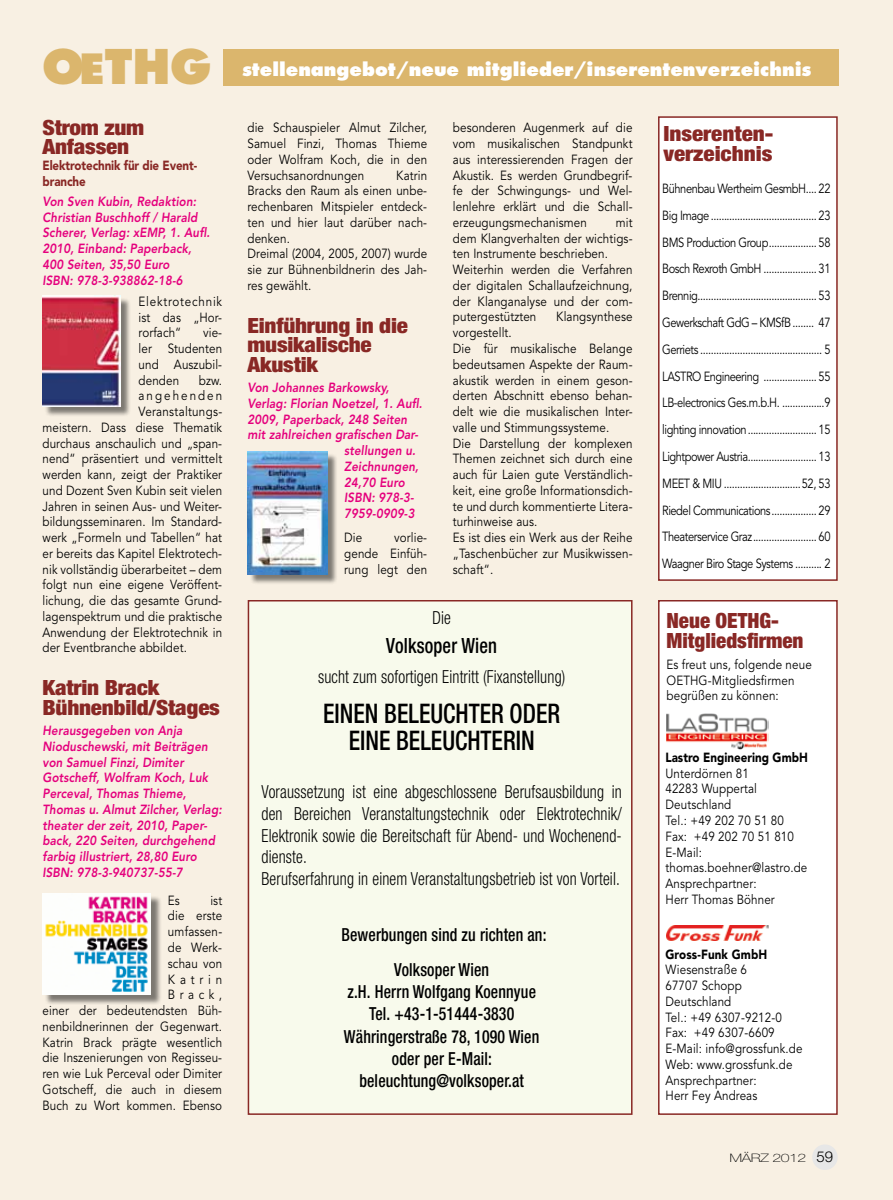
<style>
.page{position:relative;width:893px;height:1200px;background:#fff}
.page>*{position:absolute;margin:0;border:0;box-sizing:border-box;transform-origin:0 0}
.t1{font:800 46.5px "Futura";color:#dbb66d}
.t2{font:500 condensed 27px/27px "Helvetica Neue";color:#000;text-align:center;scale:.88 1}
.t3{font:900 condensed 21px/19.5px "Helvetica Neue";letter-spacing:-.01em;color:#892825;scale:1.1 1}
.t4{font:900 condensed 21px/19.5px "Helvetica Neue";letter-spacing:-.01em;color:#892825}
.t5{font:500 condensed 21px "Helvetica Neue";letter-spacing:.01em;color:#000;scale:.88 1}
.t6{font:300 condensed 18px/21.6px "Helvetica Neue";letter-spacing:.01em;color:#000;scale:.88 1}
.t7{font:500 condensed 18px/22.2px "Helvetica Neue";letter-spacing:.01em;color:#000;text-align:center;scale:.88 1}
.t8{font:800 18px "Futura";color:#fff}
.t9{font:13.2px/15.8px "Avenir";letter-spacing:.01em;color:#000;scale:.88 1}
.t10{font:13.2px/26.7px "Avenir";letter-spacing:.01em;color:#000;text-align:justify;scale:.84 1}
.t11{font:italic 800 13.2px/15.8px "Avenir";letter-spacing:.01em;color:#e5007d;scale:.88 1}
.t12{font:900 13.2px "Avenir";color:#000;scale:.88 1}
.t13{font:900 13.2px/15.8px "Avenir";letter-spacing:-.01em;color:#892825;scale:.88 1}
.t14{font:13.2px "Avenir";letter-spacing:.175em;color:#000;scale:.88 1}
.t15{font:100 11.7px "Helvetica Neue";letter-spacing:-.025em;color:#000;scale:1.35 1}
.s1{font-size:40.5px}
.s2{font-weight:300;font-size:15px}
</style>
<div class="page">
<div style="left:0;top:0;width:893px;height:1199px;background:#f8f0e3"></div>
<div style="left:223px;top:49px;width:616px;height:36px;background:#dbb66d"></div>
<div style="left:812px;top:1144px;width:26px;height:25px;background:#e7e7e7;border-radius:50%"></div>
<div style="left:658px;top:116px;width:180px;height:464px;background:#fff;border:2px solid #892825"></div>
<div style="left:658px;top:600px;width:180px;height:514px;background:#fff;border:2px solid #892825"></div>
<img style="left:666px;top:713px;width:103px;height:37px">
<div style="left:248px;top:600px;width:384px;height:514px;background:#f8faec;border:2px solid #892825"></div>
<div style="left:250px;top:452px;width:88px;height:133px;background:#000;opacity:.5"></div>
<img style="left:248px;top:451px;width:79px;height:123px">
<div style="left:44px;top:895px;width:118px;height:110px;background:#000;opacity:.5"></div>
<img style="left:43px;top:893px;width:108px;height:101px">
<div style="left:44px;top:297px;width:88px;height:120px;background:#000;opacity:.5"></div>
<img style="left:43px;top:296px;width:78px;height:110px">
<img style="left:666px;top:925px;width:103px;height:15px">
<h1 class="t1" style="left:42px;top:38px;width:171px">O<span class="s1">E</span>THG</h1>
<h3 class="t3" style="left:43px;top:117px;width:94px">Strom zum<br>Anfassen</h3>
<p class="t13" style="left:43px;top:157px;width:177px">Elektrotechnik für die Event&shy;branche</p>
<p class="t11" style="left:43px;top:193px;width:192px">Von Sven Kubin, Redaktion:<br>Christian Buschhoff / Harald<br>Scherer, Verlag: xEMP, 1. Aufl.<br>2010, Einband: Paperback,<br>400 Seiten, 35,50 Euro<br>ISBN: 978-3-938862-18-6</p>
<p class="t9" style="left:139px;top:293px;width:97px;text-align:justify">Elektrotechnik ist das „Hor&shy;rorfach“</p>
<p class="t9" style="left:139px;top:325px;width:96px;text-align:justify;text-indent:65px">vie&shy;ler Studenten und Auszubil&shy;denden</p>
<p class="t9" style="left:199px;top:372px;width:28px">bzw.</p>
<p class="t14" style="left:139px;top:388px;width:97px">angehenden</p>
<p class="t9" style="left:139px;top:404px;width:97px">Veranstaltungs-</p>
<p class="t9" style="left:43px;top:419px;width:206px">meistern. Dass diese Thematik</p>
<p class="t9" style="left:43px;top:435px;width:206px">durchaus anschaulich und „span-</p>
<p class="t9" style="left:43px;top:451px;width:206px">nend“ präsentiert und vermittelt</p>
<p class="t9" style="left:43px;top:467px;width:206px">werden kann, zeigt der Praktiker</p>
<p class="t9" style="left:43px;top:482px;width:206px">und Dozent Sven Kubin seit vielen</p>
<p class="t9" style="left:43px;top:498px;width:206px">Jahren in seinen Aus- und Weiter-</p>
<p class="t9" style="left:43px;top:514px;width:206px">bildungsseminaren. Im Standard-</p>
<p class="t9" style="left:43px;top:530px;width:206px">werk „Formeln und Tabellen“ hat</p>
<p class="t9" style="left:43px;top:545px;width:206px">er bereits das Kapitel Elektrotech-</p>
<p class="t9" style="left:43px;top:561px;width:206px">nik vollständig überarbeitet – dem</p>
<p class="t9" style="left:43px;top:577px;width:205px">folgt nun eine eigene Veröffent-</p>
<p class="t9" style="left:43px;top:593px;width:206px">lichung, die das gesamte Grund-</p>
<p class="t9" style="left:43px;top:608px;width:206px">lagenspektrum und die praktische</p>
<p class="t9" style="left:43px;top:624px;width:206px">Anwendung der Elektrotechnik in</p>
<p class="t9" style="left:43px;top:640px;width:166px">der Eventbranche abbildet.</p>
<h3 class="t3" style="left:43px;top:677px;width:163px">Katrin Brack<br>Bühnenbild/Stages</h3>
<p class="t11" style="left:43px;top:722px;width:205px">Herausgegeben von Anja<br>Nioduschewski, mit Beiträgen von Samuel Finzi, Dimiter<br>Gotscheff, Wolfram Koch, Luk<br>Perceval, Thomas Thieme,<br>Thomas u. Almut Zilcher, Verlag: theater der zeit, 2010, Paper&shy;back, 220 Seiten, durchgehend farbig illustriert, 28,80 Euro<br>ISBN: 978-3-940737-55-7</p>
<p class="t9" style="left:168px;top:892px;width:15px">Es</p>
<p class="t9" style="left:43px;top:892px;width:206px;text-align:right">ist<br>die erste<br>umfassen-<br>de Werk-<br>schau von<br>Katrin<br>Brack,<br>einer der bedeutendsten Büh&shy;nenbildnerinnen der Gegenwart.<br>Katrin Brack prägte wesentlich die Inszenierungen von Regisseu&shy;ren wie Luk Perceval oder Dimiter<br>Gotscheff, die auch in diesem<br>Buch zu Wort kommen. Ebenso</p>
<h3 class="t8" style="left:242px;top:58px;width:571px">stellenangebot/neue mitglieder/inserentenverzeichnis</h3>
<p class="t9" style="left:247px;top:120px;width:206px;text-align:justify">die Schauspieler Almut Zilcher, Samuel Finzi, Thomas Thieme oder Wolfram Koch, die in den Versuchsanordnungen</p>
<p class="t9" style="left:247px;top:167px;width:206px;text-indent:149px">Katrin<br>Bracks den Raum als einen unbe&shy;rechenbaren Mitspieler entdeck&shy;ten und hier laut darüber nach&shy;denken.<br>Dreimal (2004, 2005, 2007) wurde sie zur Bühnenbildnerin des Jah&shy;res gewählt.</p>
<h3 class="t3" style="left:248px;top:315px;width:147px">Einführung in die musikalische<br>Akustik</h3>
<p class="t11" style="left:248px;top:379px;width:163px">Von Johannes Barkowsky,</p>
<p class="t11" style="left:248px;top:395px;width:200px">Verlag: Florian Noetzel, 1. Aufl.</p>
<p class="t11" style="left:248px;top:411px;width:183px">2009, Paperback, 248 Seiten</p>
<p class="t11" style="left:248px;top:426px;width:196px">mit zahlreichen grafischen Dar-</p>
<p class="t11" style="left:344px;top:442px;width:83px">stellungen u.</p>
<p class="t11" style="left:344px;top:458px;width:86px">Zeichnungen,</p>
<p class="t11" style="left:344px;top:474px;width:70px">24,70 Euro</p>
<p class="t11" style="left:344px;top:489px;width:81px">ISBN: 978-3-</p>
<p class="t11" style="left:344px;top:505px;width:81px">7959-0909-3</p>
<p class="t9" style="left:344px;top:530px;width:22px">Die</p>
<p class="t9" style="left:344px;top:530px;width:96px;text-align:justify;text-indent:50px">vorlie&shy;gende Einfüh&shy;rung legt den</p>
<p class="t9" style="left:453px;top:120px;width:206px;text-align:justify">besonderen Augenmerk auf die vom musikalischen Standpunkt aus interessierenden Fragen der Akustik. Es werden Grundbegrif&shy;fe der Schwingungs- und Wel&shy;lenlehre erklärt und die Schall&shy;erzeugungsmechanismen</p>
<p class="t9" style="left:453px;top:215px;width:206px;text-indent:163px">mit dem Klangverhalten der wichtigs&shy;ten Instrumente beschrieben.<br>Weiterhin werden die Verfahren der digitalen Schallaufzeichnung, der Klanganalyse und der com&shy;putergestützten</p>
<p class="t9" style="left:556px;top:309px;width:88px">Klangsynthese</p>
<p class="t9" style="left:453px;top:325px;width:206px">vorgestellt.<br>Die für musikalische Belange bedeutsamen Aspekte der Raum&shy;akustik werden in einem geson&shy;derten Abschnitt ebenso behan&shy;delt wie die musikalischen Inter&shy;valle und Stimmungssysteme.<br>Die Darstellung der komplexen<br>Themen zeichnet sich durch eine auch für Laien gute Verständlich&shy;keit, eine große Informationsdich&shy;te und durch kommentierte Litera&shy;turhinweise aus.<br>Es ist dies ein Werk aus der Reihe „Taschenbücher zur Musikwissen&shy;schaft“.</p>
<h3 class="t6" style="left:432px;top:606px;width:23px">Die</h3>
<h3 class="t5" style="left:386px;top:633px;width:127px">Volksoper Wien</h3>
<h3 class="t6" style="left:318px;top:665px;width:283px">sucht zum sofortigen Eintritt (Fixanstellung)</h3>
<h2 class="t2" style="left:323px;top:699px;width:271px">einen Beleuchter oder eine Beleuchterin</h2>
<p class="t6" style="left:261px;top:780px;width:411px">Voraussetzung ist eine abgeschlossene Berufsausbildung in den Bereichen Veranstaltungstechnik oder Elektrotechnik/ Elektronik sowie die Bereitschaft für Abend- und Wochenend&shy;dienste.<br>Berufserfahrung in einem Veranstaltungsbetrieb ist von Vorteil.</p>
<h3 class="t7" style="left:341px;top:916px;width:235px;line-height:35px">Bewerbungen sind zu richten an:<br>Volksoper Wien</h3>
<h3 class="t7" style="left:344px;top:980px;width:224px">z.H. Herrn Wolfgang Koennyue<br>Tel. +43-1-51444-3830<br>Währingerstraße 78, 1090 Wien oder per E-Mail: beleuchtung@volksoper.at</h3>
<h3 class="t3" style="left:663px;top:123px;width:101px">Inserenten&shy;verzeichnis</h3>
<p class="t10" style="left:662px;top:175px;width:202px">Bühnenbau Wertheim GesmbH.... 22<br>Big Image ........................................ 23<br>BMS Production Group.................. 58<br>Bosch Rexroth GmbH .................... 31<br>Brennig............................................. 53<br>Gewerkschaft GdG – KMSfB ........ 47<br>Gerriets .............................................. 5<br>Lastro Engineering .................... 55<br>LB-electronics Ges.m.b.H. ................9 lighting innovation.......................... 15<br>Lightpower Austria.......................... 13<br>MEET &amp; MIU .............................52, 53<br>Riedel Communications................. 29<br>Theaterservice Graz........................ 60<br>Waagner Biro Stage Systems .......... 2</p>
<h3 class="t4" style="left:666px;top:610px;width:138px">Neue OETHG-<br>Mitgliedsfirmen</h3>
<p class="t9" style="left:666px;top:656px;width:167px">Es freut uns, folgende neue<br>OETHG-Mitgliedsfirmen begrüßen zu können:</p>
<p class="t12" style="left:665px;top:749px;width:163px">Lastro Engineering GmbH</p>
<p class="t9" style="left:665px;top:765px;width:163px">Unterdörnen 81<br>42283 Wuppertal<br>Deutschland<br>Tel.: +49 202 70 51 80<br>Fax: +49 202 70 51 810<br>E-Mail: thomas.boehner@lastro.de<br>Ansprechpartner:<br>Herr Thomas Böhner</p>
<p class="t12" style="left:665px;top:945px;width:117px">Gross-Funk GmbH</p>
<p class="t9" style="left:665px;top:962px;width:157px">Wiesenstraße 6<br>67707 Schopp<br>Deutschland<br>Tel.: +49 6307-9212-0<br>Fax: +49 6307-6609<br>E-Mail: info@grossfunk.de<br>Web: www.grossfunk.de<br>Ansprechpartner:<br>Herr Fey Andreas</p>
<p class="t15" style="left:729px;top:1150px;width:78px">März 2012 <span class="s2">59</span></p>
</div>
